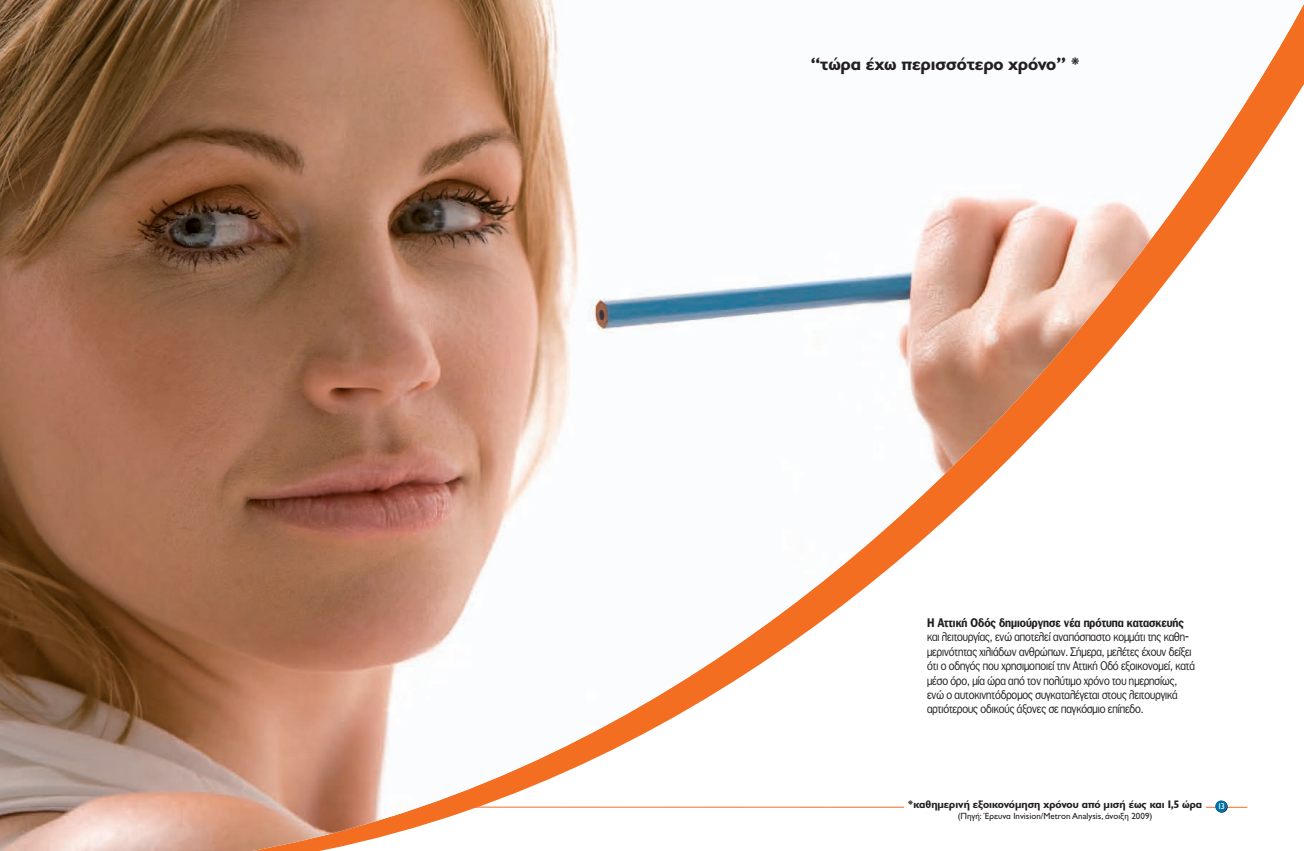
<style>
.page{position:relative;width:1304px;height:851px;background:#fff}
.page>*{position:absolute;margin:0;border:0;box-sizing:border-box;transform-origin:0 0}
.t1{font:700 18px "Gill Sans Hel";color:#231f20}
.t2{font:12px/14.4px "PF Franklin Gothic";color:#231f20;scale:.88 1}
.t3{font:700 12px "PF Franklin Gothic";color:#231f20;scale:.88 1}
.t4{font:700 11px "Gill Sans Hel";color:#231f20}
.t5{font:9px "Gill Sans Hel";color:#231f20}
.t6{font:8.5px "Gill Sans Hel";color:#fff}
</style>
<div class="page">
<img style="left:0;top:0;width:1304px;height:850px">
<div style="left:904px;top:799px;width:302px;height:25px;background:#fff"></div>
<h1 class="t1" style="left:811px;top:54px;width:271px">“τώρα έχω περισσότερο χρόνο” *</h1>
<p class="t3" style="left:927px;top:615px;width:293px">Η Αττική Οδός δηµιούργησε νέα πρότυπα κατασκευής</p>
<p class="t2" style="left:927px;top:629px;width:306px">και λειτουργίας, ενώ αποτελεί αναπόσπαστο κοµµάτι της καθη&shy;µερινότητας χιλιάδων ανθρώπων. Σήµερα, µελέτες έχουν δείξει ότι ο οδηγός που χρησιµοποιεί την Αττική Οδό εξοικονοµεί, κατά µέσο όρο, µία ώρα από τον πολύτιµο χρόνο του ηµερησίως, ενώ ο αυτοκινητόδροµος συγκαταλέγεται στους λειτουργικά αρτιότερους οδικούς άξονες σε παγκόσµιο επίπεδο.</p>
<p class="t4" style="left:908px;top:797px;width:296px">*καθηµερινή εξοικονόµηση χρόνου από µισή έως και 1,5 ώρα</p>
<p class="t5" style="left:958px;top:811px;width:196px">(Πηγή: Έρευνα Invision/Metron Analysis, άνοιξη 2009)</p>
<p class="t6" style="left:1218px;top:801px;width:8px">13</p>
</div>
